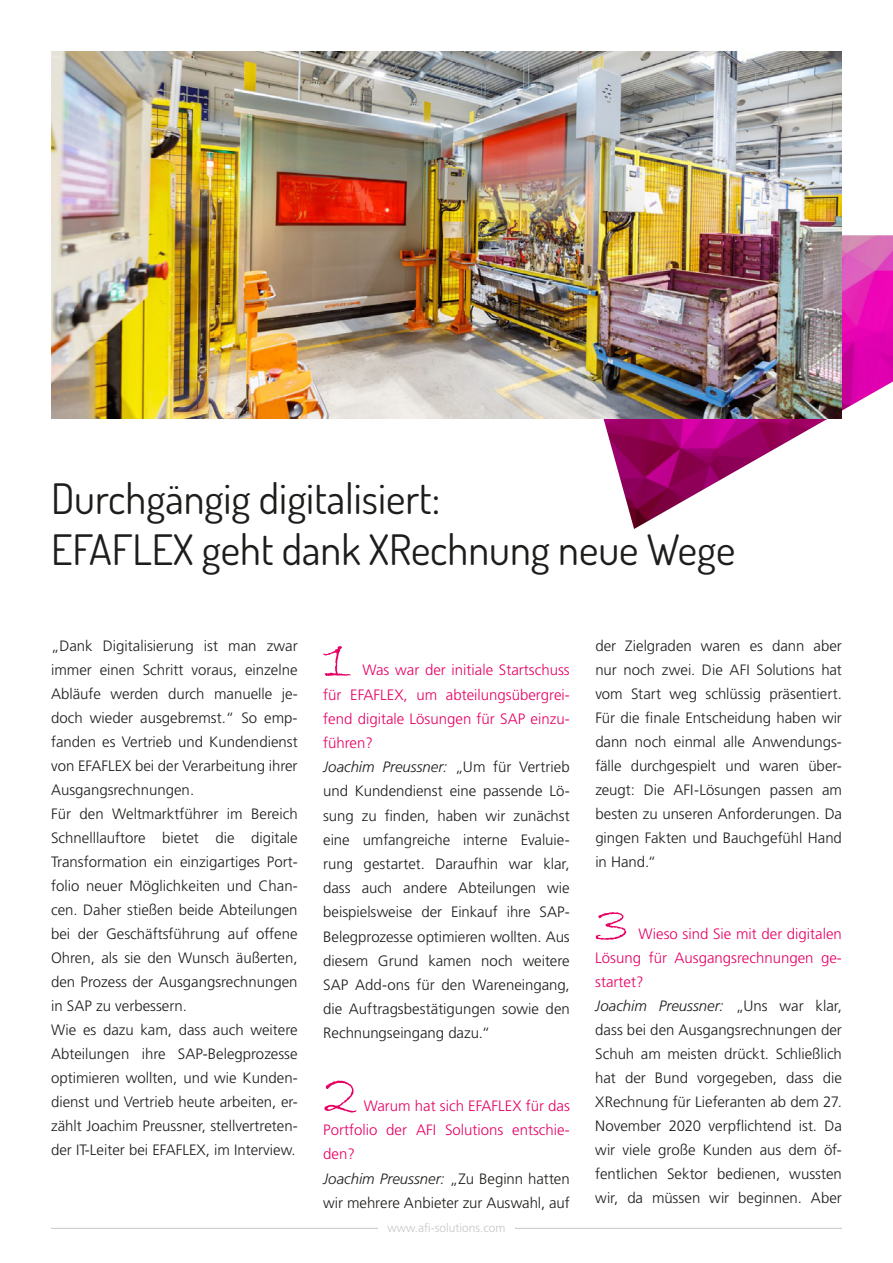
<style>
.page{position:relative;width:893px;height:1263px;background:#fff}
.page>*{position:absolute;margin:0;border:0;box-sizing:border-box;transform-origin:0 0}
.t1{font:60px "Bradley Hand ITC";color:#e60064}
.t2{font:42px/50.4px "Dosis";color:#1d1d1b}
.t3{font:300 15px/24px "Frutiger LT Std";color:#1d1d1b}
.t4{font:300 15px/24.2px "Frutiger LT Std";color:#e60064}
.t5{font:300 12px "Frutiger LT Std";color:#c7c7c6}
.s1{color:#e60064}
.s2{font-style:italic}
.s3{font-style:italic;color:#1d1d1b}
.s4{color:#1d1d1b}
</style>
<div class="page">
<img style="left:603px;top:235px;width:290px;height:294px">
<img style="left:51px;top:51px;width:791px;height:368px">
<hr style="left:51px;top:1228px;width:791px;height:1px;background:#c7c7c6">
<div style="left:378px;top:1222px;width:136px;height:15px;background:#fff"></div>
<h2 class="t2" style="left:51px;top:472px;width:686px">Durchgängig digitalisiert:<br>EFAFLEX geht dank XRechnung neue Wege</h2>
<p class="t3" style="left:51px;top:634px;width:248px">„Dank Digitalisierung ist man zwar immer einen Schritt voraus, einzelne Abläufe werden durch manuelle je&shy;doch wieder ausgebremst.“ So emp&shy;fanden es Vertrieb und Kundendienst von EFAFLEX bei der Verarbeitung ihrer Ausgangsrechnungen.<br>Für den Weltmarktführer im Bereich Schnelllauftore bietet die digitale Transformation ein einzigartiges Port&shy;folio neuer Möglichkeiten und Chan&shy;cen. Daher stießen beide Abteilungen bei der Geschäftsführung auf offene Ohren, als sie den Wunsch äußerten, den Prozess der Ausgangsrechnungen in SAP zu verbessern.<br>Wie es dazu kam, dass auch weitere Abteilungen ihre SAP-Belegprozesse optimieren wollten, und wie Kunden&shy;dienst und Vertrieb heute arbeiten, er&shy;zählt Joachim Preussner, stellvertreten&shy;der IT-Leiter bei EFAFLEX, im Interview.</p>
<h1 class="t1" style="left:323px;top:620px;width:31px">1</h1>
<p class="t3" style="left:323px;top:658px;width:248px;text-indent:39px"><span class="s1">Was war der initiale Startschuss für EFAFLEX, um abteilungsübergrei&shy;fend digitale Lösungen für SAP einzu&shy;führen?<br></span><span class="s2">Joachim Preussner:</span> „Um für Vertrieb und Kundendienst eine passende Lö&shy;sung zu finden, haben wir zunächst eine umfangreiche interne Evaluie&shy;rung gestartet. Daraufhin war klar, dass auch andere Abteilungen wie beispielsweise der Einkauf ihre SAP-Belegprozesse optimieren wollten. Aus diesem Grund kamen noch weitere SAP Add-ons für den Wareneingang, die Auftragsbestätigungen sowie den Rechnungseingang dazu.“</p>
<h1 class="t1" style="left:323px;top:1056px;width:36px">2</h1>
<p class="t4" style="left:323px;top:1094px;width:248px;text-indent:41px">Warum hat sich EFAFLEX für das<br>Portfolio der AFI Solutions entschie&shy;den?<br><span class="s3">Joachim Preussner:</span> <span class="s4">„Zu Beginn hatten wir mehrere Anbieter zur Auswahl, auf</span></p>
<p class="t5" style="left:387px;top:1221px;width:120px">www.afi-solutions.com</p>
<p class="t3" style="left:595px;top:634px;width:248px;text-align:justify">der Zielgraden waren es dann aber nur noch zwei. Die AFI Solutions hat vom Start weg schlüssig präsentiert.<br>Für die finale Entscheidung haben wir dann noch einmal alle Anwendungs&shy;fälle durchgespielt und waren über&shy;zeugt: Die AFI-Lösungen passen am besten zu unseren Anforderungen. Da gingen Fakten und Bauchgefühl Hand in Hand.“</p>
<h1 class="t1" style="left:595px;top:884px;width:35px">3</h1>
<p class="t3" style="left:595px;top:922px;width:248px;text-indent:43px"><span class="s1">Wieso sind Sie mit der digitalen<br>Lösung für Ausgangsrechnungen ge&shy;startet?<br></span><span class="s2">Joachim Preussner:</span> „Uns war klar, dass bei den Ausgangsrechnungen der<br>Schuh am meisten drückt. Schließlich hat der Bund vorgegeben, dass die<br>XRechnung für Lieferanten ab dem 27.<br>November 2020 verpflichtend ist. Da wir viele große Kunden aus dem öf&shy;fentlichen Sektor bedienen, wussten wir, da müssen wir beginnen. Aber</p>
</div>
